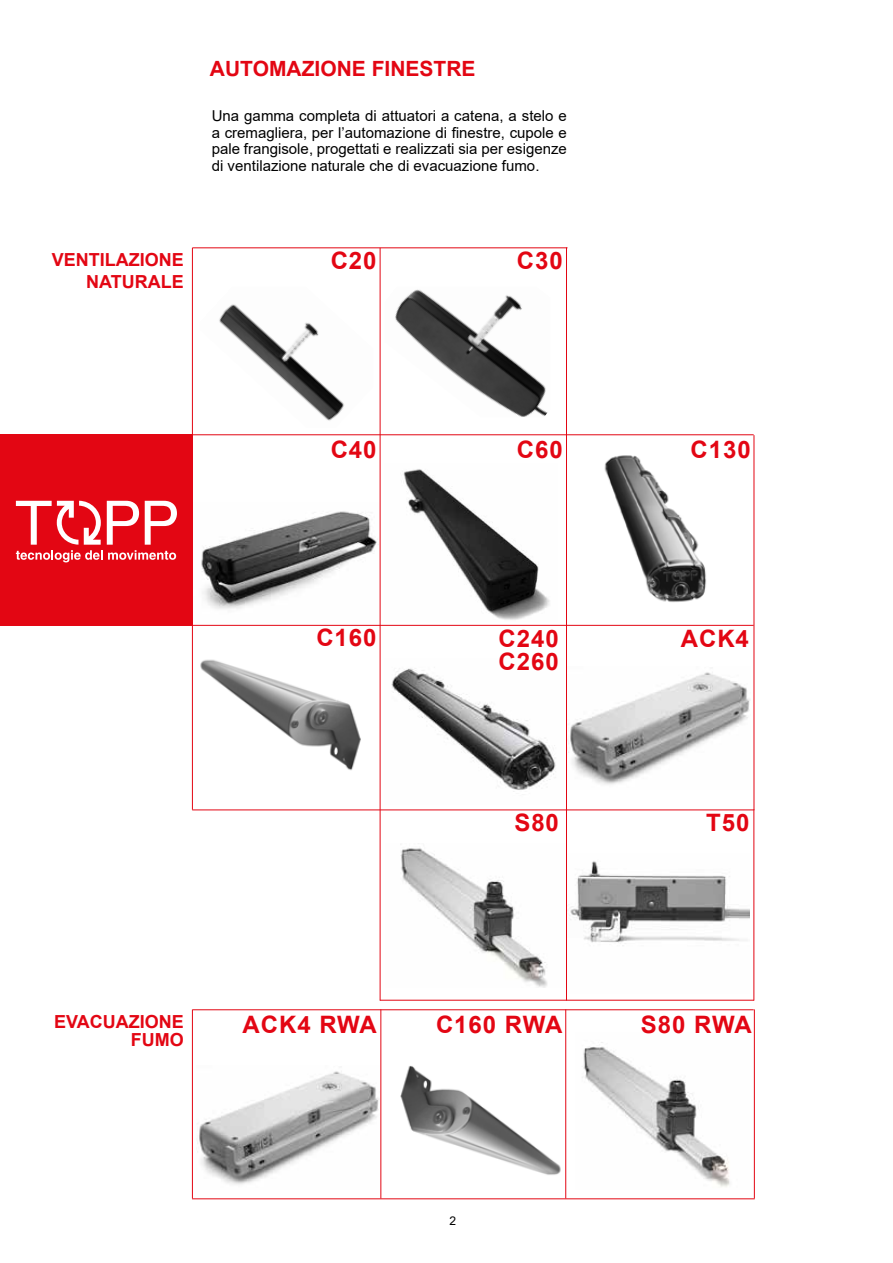
<style>
.page{position:relative;width:893px;height:1263px;background:#fff}
.page>*{position:absolute;margin:0;border:0;box-sizing:border-box;transform-origin:0 0}
.t1{font:700 24px "Arial";letter-spacing:.04em;color:#e30613}
.t2{font:700 21px "Arial";color:#e30613}
.t3{font:700 18px/22.2px "Arial";color:#e30613;text-align:right}
.t4{font:15px/16.5px "Arial";color:#000;text-align:justify}
.t5{font:12px "Arial";color:#000}
</style>
<div class="page">
<img style="left:569px;top:861px;width:181px;height:85px">
<img style="left:400px;top:848px;width:147px;height:140px">
<img style="left:391px;top:668px;width:165px;height:124px">
<img style="left:604px;top:455px;width:102px;height:147px">
<img style="left:200px;top:659px;width:161px;height:112px">
<img style="left:400px;top:1065px;width:161px;height:110px">
<img style="left:568px;top:672px;width:182px;height:113px">
<img style="left:197px;top:1071px;width:182px;height:114px">
<img style="left:403px;top:469px;width:147px;height:151px">
<img style="left:201px;top:511px;width:176px;height:98px">
<img style="left:219px;top:304px;width:125px;height:117px">
<div style="left:0;top:434px;width:192px;height:192px;background:#e30613"></div>
<svg style="left:16px;top:501px;width:161px;height:61px"></svg>
<hr style="left:566px;top:247px;width:1px;height:753px;background:#e30613">
<hr style="left:380px;top:248px;width:1px;height:752px;background:#e30613">
<hr style="left:192px;top:248px;width:1px;height:562px;background:#e30613">
<hr style="left:192px;top:1009px;width:1px;height:189px;background:#e30613">
<hr style="left:380px;top:1009px;width:1px;height:189px;background:#e30613">
<hr style="left:565px;top:1009px;width:1px;height:189px;background:#e30613">
<hr style="left:754px;top:1009px;width:1px;height:189px;background:#e30613">
<hr style="left:754px;top:435px;width:1px;height:375px;background:#e30613">
<hr style="left:192px;top:625px;width:562px;height:1px;background:#e30613">
<hr style="left:192px;top:809px;width:562px;height:1px;background:#e30613">
<hr style="left:380px;top:1000px;width:374px;height:1px;background:#e30613">
<hr style="left:192px;top:1198px;width:563px;height:1px;background:#e30613">
<hr style="left:193px;top:1009px;width:561px;height:1px;background:#e30613">
<hr style="left:192px;top:434px;width:562px;height:1px;background:#e30613">
<hr style="left:192px;top:247px;width:375px;height:1px;background:#e30613">
<img style="left:582px;top:1042px;width:148px;height:145px">
<hr style="left:753px;top:809px;width:1px;height:191px;background:#e30613">
<img style="left:395px;top:289px;width:153px;height:128px">
<h2 class="t2" style="left:210px;top:54px;width:267px">AUTOMAZIONE FINESTRE</h2>
<p class="t4" style="left:212px;top:108px;width:357px">Una gamma completa di attuatori a catena, a stelo e a cremagliera, per l’automazione di finestre, cupole e pale frangisole, progettati e realizzati sia per esigenze di ventilazione naturale che di evacuazione fumo.</p>
<p class="t3" style="left:52px;top:249px;width:134px">VENTILAZIONE<br>NATURALE</p>
<h1 class="t1" style="left:331px;top:243px;width:47px">C20</h1>
<h1 class="t1" style="left:517px;top:243px;width:47px">C30</h1>
<h1 class="t1" style="left:331px;top:433px;width:47px">C40</h1>
<h1 class="t1" style="left:690px;top:433px;width:62px">C130</h1>
<h1 class="t1" style="left:517px;top:433px;width:47px">C60</h1>
<h1 class="t1" style="left:316px;top:621px;width:62px">C160</h1>
<h1 class="t1" style="left:499px;top:621px;width:62px">C240</h1>
<h1 class="t1" style="left:499px;top:645px;width:62px">C260</h1>
<h1 class="t1" style="left:514px;top:805px;width:46px">S80</h1>
<h1 class="t1" style="left:681px;top:621px;width:70px">ACK4</h1>
<h1 class="t1" style="left:706px;top:805px;width:45px">T50</h1>
<p class="t3" style="left:54px;top:1013px;width:131px;line-height:18px">EVACUAZIONE<br>FUMO</p>
<h1 class="t1" style="left:243px;top:1007px;width:136px">ACK4 RWA</h1>
<h1 class="t1" style="left:436px;top:1007px;width:128px">C160 RWA</h1>
<p class="t5" style="left:449px;top:1213px;width:8px">2</p>
<h1 class="t1" style="left:641px;top:1007px;width:112px">S80 RWA</h1>
</div>
